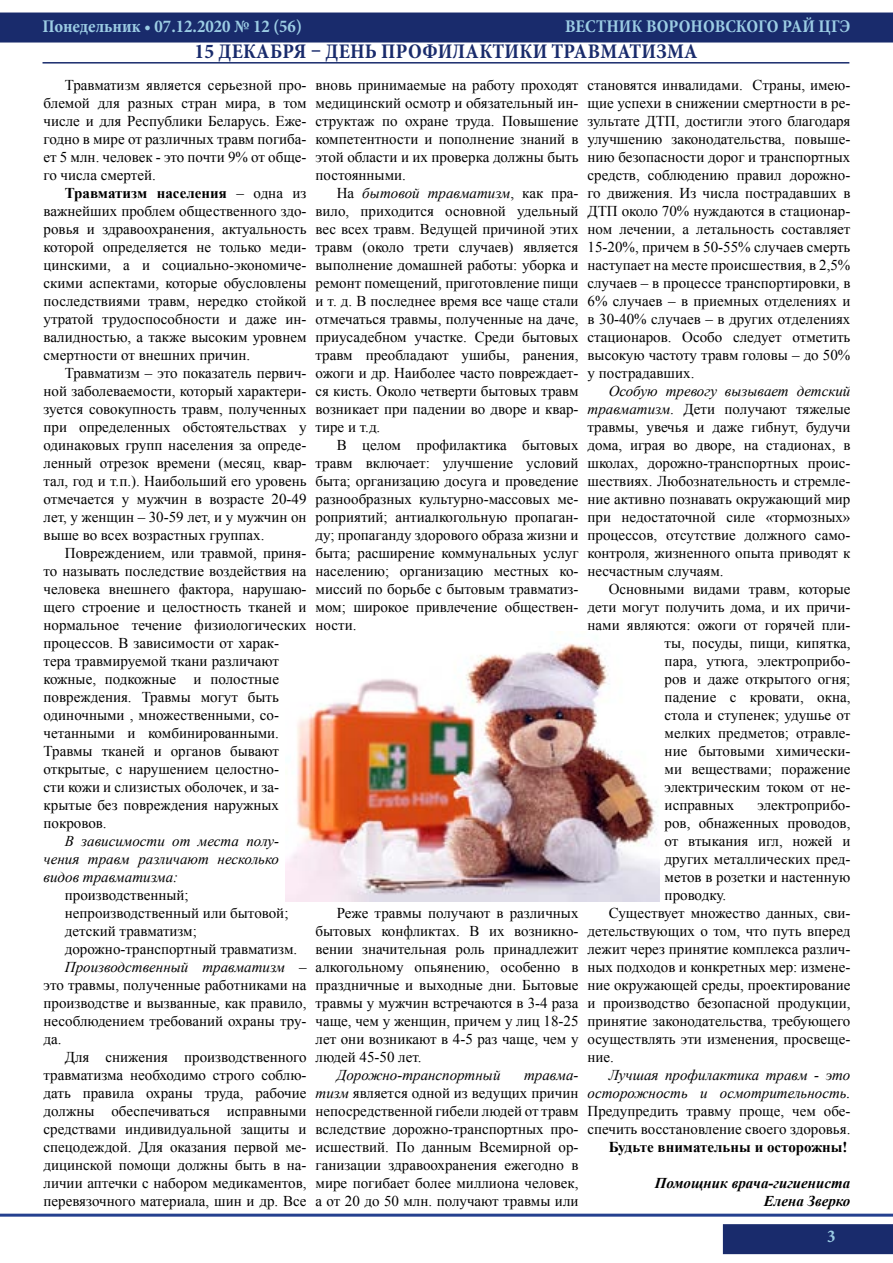
<style>
.page{position:relative;width:893px;height:1263px;background:#fff}
.page>*{position:absolute;margin:0;border:0;box-sizing:border-box;transform-origin:0 0}
.t1{font:700 condensed 21px "Minion Pro";letter-spacing:.01em;color:#192b6c}
.t2{font:700 condensed 18px "Minion Pro";color:#9ccde4}
.t3{font:15px/18px "Times New Roman";color:#000;text-align:justify}
.t4{font:italic 15px/18px "Times New Roman";color:#000;text-align:justify}
.t5{font:italic 700 15px/18px "Times New Roman";color:#000;text-align:right}
.t6{font:700 15px "Times New Roman";color:#000}
.s1{font-weight:700}
.s2{font-style:normal}
.s3{font-style:italic}
</style>
<div class="page">
<div style="left:723px;top:1224px;width:170px;height:30px;background:#192b6c"></div>
<div style="left:0;top:13px;width:893px;height:30px;background:#192b6c"></div>
<hr style="left:0;top:1214px;width:893px;height:3px;background:#25408f">
<hr style="left:43px;top:62px;width:806px;height:2px;background:#192b6c">
<img style="left:286px;top:631px;width:373px;height:270px">
<p class="t2" style="left:43px;top:14px;width:261px">Понедельник • 07.12.2020 № 12 (56)</p>
<p class="t2" style="left:565px;top:14px;width:127px">ВЕСТНИК ВОРОНО</p>
<p class="t2" style="left:715px;top:14px;width:136px">ВСКОГО РАЙ ЦГЭ</p>
<h1 class="t1" style="left:194px;top:37px;width:504px">15 декабря – День профилактики травматизма</h1>
<p class="t3" style="left:44px;top:76px;width:264px;text-indent:21px">Травматизм является серьезной про&shy;блемой для разных стран мира, в том числе и для Республики Беларусь. Еже&shy;годно в мире от различных травм погиба&shy;ет 5 млн. человек - это почти 9% от обще&shy;го числа смертей.</p>
<p class="t3" style="left:44px;top:184px;width:264px;text-indent:21px"><span class="s1">Травматизм населения</span> – одна из важнейших проблем общественного здо&shy;ровья и здравоохранения, актуальность которой определяется не только меди&shy;цинскими, а и социально-экономиче&shy;скими аспектами, которые обусловлены последствиями травм, нередко стойкой утратой трудоспособности и даже ин&shy;валидностью, а также высоким уровнем смертности от внешних причин.</p>
<p class="t3" style="left:44px;top:364px;width:264px;text-indent:21px">Травматизм – это показатель первич&shy;ной заболеваемости, который характери&shy;зуется совокупность травм, полученных при определенных обстоятельствах у одинаковых групп населения за опреде&shy;ленный отрезок времени (месяц, квар&shy;тал, год и т.п.). Наибольший его уровень отмечается у мужчин в возрасте 20-49 лет, у женщин – 30-59 лет, и у мужчин он выше во всех возрастных группах.</p>
<p class="t3" style="left:44px;top:544px;width:264px;text-align:left;text-indent:21px">Повреждением, или травмой, приня&shy;то называть последствие воздействия на человека внешнего фактора, нарушаю&shy;щего строение и целостность тканей и нормальное течение физиологических процессов. В зависимости от харак&shy;тера травмируемой ткани различают кожные, подкожные и полостные повреждения. Травмы могут быть одиночными , множественными, со&shy;четанными и комбинированными.<br>Травмы тканей и органов бывают открытые, с нарушением целостно-<br>сти кожи и слизистых оболочек, и за&shy;крытые без повреждения наружных покровов.</p>
<p class="t4" style="left:44px;top:832px;width:237px;text-indent:21px">В зависимости от места полу&shy;чения травм различают несколько видов травматизма:</p>
<p class="t3" style="left:65px;top:886px;width:125px">производственный;</p>
<p class="t3" style="left:65px;top:904px;width:225px">непроизводственный или бытовой;</p>
<p class="t3" style="left:65px;top:922px;width:134px">детский травматизм;</p>
<p class="t3" style="left:65px;top:940px;width:234px">дорожно-транспортный травматизм.</p>
<p class="t4" style="left:65px;top:958px;width:243px">Производственный травматизм <span class="s2">–</span></p>
<p class="t3" style="left:44px;top:976px;width:264px">это травмы, полученные работниками на</p>
<p class="t3" style="left:44px;top:994px;width:264px">производстве и вызванные, как правило,</p>
<p class="t3" style="left:44px;top:1012px;width:264px">несоблюдением требований охраны тру-</p>
<p class="t3" style="left:44px;top:1030px;width:20px">да.</p>
<p class="t3" style="left:65px;top:1048px;width:243px">Для снижения производственного</p>
<p class="t3" style="left:44px;top:1066px;width:264px">травматизма необходимо строго соблю-</p>
<p class="t3" style="left:44px;top:1084px;width:264px">дать правила охраны труда, рабочие</p>
<p class="t3" style="left:44px;top:1102px;width:264px">должны обеспечиваться исправными</p>
<p class="t3" style="left:44px;top:1120px;width:264px">средствами индивидуальной защиты и</p>
<p class="t3" style="left:44px;top:1138px;width:264px">спецодеждой. Для оказания первой ме-</p>
<p class="t3" style="left:44px;top:1156px;width:264px">дицинской помощи должны быть в на-</p>
<p class="t3" style="left:44px;top:1174px;width:264px">личии аптечки с набором медикаментов,</p>
<p class="t3" style="left:44px;top:1192px;width:264px">перевязочного материала, шин и др. Все</p>
<p class="t3" style="left:316px;top:76px;width:264px">вновь принимаемые на работу проходят медицинский осмотр и обязательный ин&shy;структаж по охране труда. Повышение компетентности и пополнение знаний в этой области и их проверка должны быть постоянными.</p>
<p class="t3" style="left:316px;top:184px;width:264px;text-indent:21px">На <span class="s3">бытовой травматизм</span>, как пра&shy;вило, приходится основной удельный вес всех травм. Ведущей причиной этих травм (около трети случаев) является выполнение домашней работы: уборка и ремонт помещений, приготовление пищи и т. д. В последнее время все чаще стали отмечаться травмы, полученные на даче, приусадебном участке. Среди бытовых травм преобладают ушибы, ранения, ожоги и др. Наиболее часто повреждает&shy;ся кисть. Около четверти бытовых травм возникает при падении во дворе и квар&shy;тире и т.д.</p>
<p class="t3" style="left:316px;top:436px;width:264px;text-indent:21px">В целом профилактика бытовых травм включает: улучшение условий быта; организацию досуга и проведение разнообразных культурно-массовых ме&shy;роприятий; антиалкогольную пропаган&shy;ду; пропаганду здорового образа жизни и быта; расширение коммунальных услуг населению; организацию местных ко&shy;миссий по борьбе с бытовым травматиз&shy;мом; широкое привлечение обществен&shy;ности.</p>
<p class="t3" style="left:316px;top:904px;width:264px;text-indent:21px">Реже травмы получают в различных бытовых конфликтах. В их возникно&shy;вении значительная роль принадлежит алкогольному опьянению, особенно в праздничные и выходные дни. Бытовые травмы у мужчин встречаются в 3-4 раза чаще, чем у женщин, причем у лиц 18-25 лет они возникают в 4-5 раз чаще, чем у людей 45-50 лет.</p>
<p class="t4" style="left:337px;top:1066px;width:165px">Дорожно-транспортный</p>
<p class="t3" style="left:316px;top:1066px;width:264px;text-indent:209px"><span class="s3">травма&shy;тизм</span> является одной из ведущих причин непосредственной гибели людей от травм вследствие дорожно-транспортных про&shy;исшествий. По данным Всемирной ор&shy;ганизации здравоохранения ежегодно в мире погибает более миллиона человек, а от 20 до 50 млн. получают травмы или</p>
<p class="t3" style="left:587px;top:76px;width:264px">становятся инвалидами. Страны, имею&shy;щие успехи в снижении смертности в ре&shy;зультате ДТП, достигли этого благодаря улучшению законодательства, повыше&shy;нию безопасности дорог и транспортных средств, соблюдению правил дорожно&shy;го движения. Из числа пострадавших в ДТП около 70% нуждаются в стационар&shy;ном лечении, а летальность составляет 15-20%, причем в 50-55% случаев смерть наступает на месте происшествия, в 2,5% случаев – в процессе транспортировки, в 6% случаев – в приемных отделениях и в 30-40% случаев – в других отделениях стационаров. Особо следует отметить высокую частоту травм головы – до 50% у пострадавших.</p>
<p class="t3" style="left:587px;top:382px;width:264px;text-indent:21px"><span class="s3">Особую тревогу вызывает детский травматизм</span>. Дети получают тяжелые травмы, увечья и даже гибнут, будучи дома, играя во дворе, на стадионах, в школах, дорожно-транспортных проис&shy;шествиях. Любознательность и стремле&shy;ние активно познавать окружающий мир при недостаточной силе «тормозных» процессов, отсутствие должного само&shy;контроля, жизненного опыта приводят к несчастным случаям.</p>
<p class="t3" style="left:609px;top:580px;width:243px">Основными видами травм, которые</p>
<p class="t3" style="left:587px;top:598px;width:264px">дети могут получить дома, и их причи-</p>
<p class="t3" style="left:587px;top:616px;width:264px">нами являются: ожоги от горячей пли-</p>
<p class="t3" style="left:665px;top:634px;width:187px">ты, посуды, пищи, кипятка,</p>
<p class="t3" style="left:665px;top:652px;width:187px">пара, утюга, электроприбо-</p>
<p class="t3" style="left:665px;top:670px;width:187px">ров и даже открытого огня;</p>
<p class="t3" style="left:665px;top:688px;width:187px">падение с кровати, окна,</p>
<p class="t3" style="left:665px;top:706px;width:187px">стола и ступенек; удушье от</p>
<p class="t3" style="left:665px;top:724px;width:187px">мелких предметов; отравле-</p>
<p class="t3" style="left:665px;top:742px;width:187px">ние бытовыми химически-</p>
<p class="t3" style="left:665px;top:760px;width:187px">ми веществами; поражение</p>
<p class="t3" style="left:665px;top:778px;width:187px">электрическим током от не-</p>
<p class="t3" style="left:665px;top:796px;width:71px">исправных</p>
<p class="t3" style="left:758px;top:796px;width:94px">электроприбо-</p>
<p class="t3" style="left:665px;top:814px;width:187px">ров, обнаженных проводов,</p>
<p class="t3" style="left:665px;top:832px;width:187px">от втыкания игл, ножей и</p>
<p class="t3" style="left:665px;top:850px;width:187px">других металлических пред-</p>
<p class="t3" style="left:665px;top:868px;width:187px">метов в розетки и настенную</p>
<p class="t3" style="left:665px;top:886px;width:63px">проводку.</p>
<p class="t3" style="left:609px;top:904px;width:243px">Существует множество данных, сви-</p>
<p class="t3" style="left:587px;top:922px;width:264px">детельствующих о том, что путь вперед</p>
<p class="t3" style="left:587px;top:940px;width:264px">лежит через принятие комплекса различ-</p>
<p class="t3" style="left:587px;top:958px;width:264px">ных подходов и конкретных мер: измене-</p>
<p class="t3" style="left:587px;top:976px;width:264px">ние окружающей среды, проектирование</p>
<p class="t3" style="left:587px;top:994px;width:264px">и производство безопасной продукции,</p>
<p class="t3" style="left:587px;top:1012px;width:264px">принятие законодательства, требующего</p>
<p class="t3" style="left:587px;top:1030px;width:264px">осуществлять эти изменения, просвеще-</p>
<p class="t3" style="left:587px;top:1048px;width:28px">ние.</p>
<p class="t4" style="left:587px;top:1066px;width:264px;text-align:right">Лучшая профилактика травм - это осторожность и осмотрительность.</p>
<p class="t3" style="left:587px;top:1102px;width:264px">Предупредить травму проще, чем обе&shy;спечить восстановление своего здоровья.</p>
<p class="t6" style="left:609px;top:1137px;width:240px">Будьте внимательны и осторожны!</p>
<p class="t5" style="left:655px;top:1174px;width:197px">Помощник врача-гигиениста<br>Елена Зверко</p>
<p class="t2" style="left:827px;top:1224px;width:10px">3</p>
</div>
